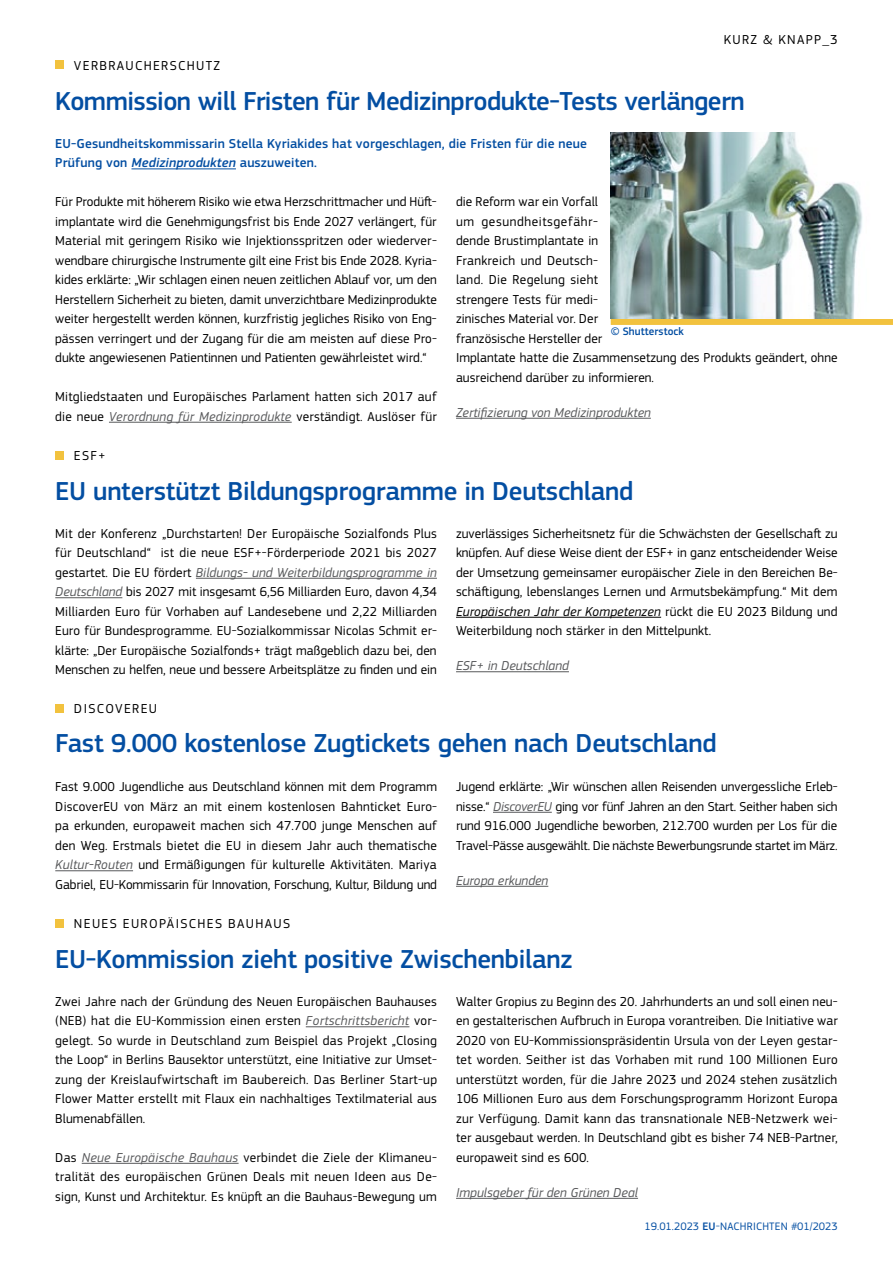
<style>
.page{position:relative;width:893px;height:1263px;background:#fff}
.page>*{position:absolute;margin:0;border:0;box-sizing:border-box;transform-origin:0 0}
.t1{font:500 27px "EC Square Sans Pro";letter-spacing:-.01em;color:#034ea2}
.t2{font:13.5px/19.5px "EC Square Sans Pro";letter-spacing:.01em;color:#000;text-align:justify}
.t3{font:500 13.5px/19.5px "EC Square Sans Pro";letter-spacing:.01em;color:#034ea2}
.t4{font:italic 13.5px "EC Square Sans Pro";letter-spacing:.005em;color:#58595b}
.t5{font:11.25px "EC Square Sans Pro";color:#034ea2}
.t6{font:500 11.25px "EC Square Sans Pro";letter-spacing:.005em;color:#034ea2}
.s1{font-style:italic}
.s2{font-style:italic;color:#58595b}
.s3{font-weight:500}
</style>
<div class="page">
<hr style="left:131px;top:168px;width:105px;height:1px;background:#034ea2">
<hr style="left:109px;top:422px;width:183px;height:1px;background:#58595b">
<hr style="left:456px;top:418px;width:195px;height:1px;background:#58595b">
<div style="left:55px;top:60px;width:9px;height:9px;background:#f2c23e"></div>
<hr style="left:306px;top:1026px;width:103px;height:1px;background:#58595b">
<hr style="left:82px;top:1163px;width:157px;height:1px;background:#58595b">
<hr style="left:456px;top:1198px;width:182px;height:1px;background:#58595b">
<div style="left:55px;top:918px;width:9px;height:9px;background:#f2c23e"></div>
<div style="left:611px;top:319px;width:282px;height:6px;background:#f2c23e"></div>
<img style="left:611px;top:132px;width:252px;height:187px">
<hr style="left:196px;top:578px;width:241px;height:1px;background:#58595b">
<hr style="left:55px;top:597px;width:67px;height:1px;background:#58595b">
<hr style="left:456px;top:617px;width:205px;height:1px;background:#000">
<hr style="left:456px;top:671px;width:113px;height:1px;background:#58595b">
<div style="left:55px;top:450px;width:9px;height:9px;background:#f2c23e"></div>
<hr style="left:55px;top:870px;width:78px;height:1px;background:#58595b">
<hr style="left:493px;top:812px;width:59px;height:1px;background:#58595b">
<hr style="left:456px;top:886px;width:92px;height:1px;background:#58595b">
<div style="left:55px;top:704px;width:9px;height:9px;background:#f2c23e"></div>
<p class="t2" style="left:74px;top:56px;width:19px">Verbraucherschutz</p>
<p class="t2" style="left:724px;top:30px;width:9px">kurz</p>
<p class="t2" style="left:763px;top:30px;width:25px">&amp; knapp</p>
<p class="t2" style="left:822px;top:30px;width:17px">_3</p>
<h1 class="t1" style="left:55px;top:85px;width:691px">Kommission will Fristen für Medizinprodukte-Tests verlängern</h1>
<p class="t3" style="left:55px;top:134px;width:533px">EU-Gesundheitskommissarin Stella Kyriakides hat vorgeschlagen, die Fristen für die neue<br>Prüfung von <span class="s1">Medizinprodukten</span> auszuweiten.</p>
<p class="t2" style="left:55px;top:192px;width:383px">Für Produkte mit höherem Risiko wie etwa Herzschrittmacher und Hüft&shy;implantate wird die Genehmigungsfrist bis Ende 2027 verlängert, für Material mit geringem Risiko wie Injektionsspritzen oder wiederver&shy;wendbare chirurgische Instrumente gilt eine Frist bis Ende 2028. Kyria&shy;kides erklärte: „Wir schlagen einen neuen zeitlichen Ablauf vor, um den Herstellern Sicherheit zu bieten, damit unverzichtbare Medizinprodukte weiter hergestellt werden können, kurzfristig jegliches Risiko von Eng&shy;pässen verringert und der Zugang für die am meisten auf diese Pro&shy;dukte angewiesenen Patientinnen und Patienten gewährleistet wird.“</p>
<p class="t2" style="left:55px;top:387px;width:383px">Mitgliedstaaten und Europäisches Parlament hatten sich 2017 auf die neue <span class="s2">Verordnung für Medizinprodukte</span> verständigt. Auslöser für</p>
<p class="t2" style="left:456px;top:192px;width:383px;text-align:left">die Reform war ein Vorfall<br>um gesundheitsgefähr-<br>dende Brustimplantate in<br>Frankreich und Deutsch-<br>land. Die Regelung sieht<br>strengere Tests für medi-<br>zinisches Material vor. Der<br>französische Hersteller der<br>Implantate hatte die Zusammensetzung des Produkts geändert, ohne ausreichend darüber zu informieren.</p>
<p class="t4" style="left:456px;top:404px;width:196px">Zertifizierung von Medizinprodukten</p>
<p class="t6" style="left:611px;top:325px;width:75px">© Shutterstock</p>
<p class="t2" style="left:74px;top:445px;width:9px">esf</p>
<p class="t2" style="left:98px;top:445px;width:9px">+</p>
<h1 class="t1" style="left:55px;top:475px;width:580px">EU unterstützt Bildungsprogramme in Deutschland</h1>
<p class="t2" style="left:55px;top:524px;width:383px">Mit der Konferenz „Durchstarten! Der Europäische Sozialfonds Plus für Deutschland“ ist die neue ESF+-Förderperiode 2021 bis 2027 gestartet. Die EU fördert <span class="s2">Bildungs- und Weiterbildungsprogramme in Deutschland</span> bis 2027 mit insgesamt 6,56 Milliarden Euro, davon 4,34<br>Milliarden Euro für Vorhaben auf Landesebene und 2,22 Milliarden Euro für Bundesprogramme. EU-Sozialkommissar Nicolas Schmit er&shy;klärte: „Der Europäische Sozialfonds+ trägt maßgeblich dazu bei, den Menschen zu helfen, neue und bessere Arbeitsplätze zu finden und ein</p>
<p class="t2" style="left:456px;top:524px;width:383px">zuverlässiges Sicherheitsnetz für die Schwächsten der Gesellschaft zu knüpfen. Auf diese Weise dient der ESF+ in ganz entscheidender Weise der Umsetzung gemeinsamer europäischer Ziele in den Bereichen Be&shy;schäftigung, lebenslanges Lernen und Armutsbekämpfung.“ Mit dem <span class="s1">Europäischen Jahr der Kompetenzen</span> rückt die EU 2023 Bildung und Weiterbildung noch stärker in den Mittelpunkt.</p>
<p class="t4" style="left:456px;top:658px;width:114px">ESF+ in Deutschland</p>
<p class="t2" style="left:74px;top:699px;width:51px">Discover</p>
<p class="t2" style="left:141px;top:699px;width:18px">EU</p>
<h1 class="t1" style="left:55px;top:728px;width:663px">Fast 9.000 kostenlose Zugtickets gehen nach Deutschland</h1>
<p class="t2" style="left:55px;top:777px;width:383px">Fast 9.000 Jugendliche aus Deutschland können mit dem Programm DiscoverEU von März an mit einem kostenlosen Bahnticket Euro&shy;pa erkunden, europaweit machen sich 47.700 junge Menschen auf den Weg. Erstmals bietet die EU in diesem Jahr auch thematische <span class="s2">Kultur-Routen</span> und Ermäßigungen für kulturelle Aktivitäten. Mariya Gabriel, EU-Kommissarin für Innovation, Forschung, Kultur, Bildung und</p>
<p class="t2" style="left:456px;top:777px;width:383px">Jugend erklärte: „Wir wünschen allen Reisenden unvergessliche Erleb&shy;nisse.“ <span class="s2">DiscoverEU</span> ging vor fünf Jahren an den Start. Seither haben sich rund 916.000 Jugendliche beworben, 212.700 wurden per Los für die Travel-Pässe ausgewählt. Die nächste Bewerbungsrunde startet im März.</p>
<p class="t4" style="left:456px;top:872px;width:94px">Europa erkunden</p>
<p class="t2" style="left:74px;top:913px;width:19px">Neues</p>
<p class="t2" style="left:123px;top:913px;width:62px">Europäisches</p>
<p class="t2" style="left:228px;top:913px;width:19px">Bauhaus</p>
<h1 class="t1" style="left:55px;top:943px;width:519px">EU-Kommission zieht positive Zwischenbilanz</h1>
<p class="t2" style="left:55px;top:992px;width:383px">Zwei Jahre nach der Gründung des Neuen Europäischen Bauhauses (NEB) hat die EU-Kommission einen ersten <span class="s2">Fortschrittsbericht</span> vor&shy;gelegt. So wurde in Deutschland zum Beispiel das Projekt „Closing the Loop“ in Berlins Bausektor unterstützt, eine Initiative zur Umset&shy;zung der Kreislaufwirtschaft im Baubereich. Das Berliner Start-up Flower Matter erstellt mit Flaux ein nachhaltiges Textilmaterial aus Blumenabfällen.</p>
<p class="t2" style="left:55px;top:1148px;width:383px">Das <span class="s2">Neue Europäische Bauhaus</span> verbindet die Ziele der Klimaneu&shy;tralität des europäischen Grünen Deals mit neuen Ideen aus De&shy;sign, Kunst und Architektur. Es knüpft an die Bauhaus-Bewegung um</p>
<p class="t2" style="left:456px;top:992px;width:383px">Walter Gropius zu Beginn des 20. Jahrhunderts an und soll einen neu&shy;en gestalterischen Aufbruch in Europa vorantreiben. Die Initiative war 2020 von EU-Kommissionspräsidentin Ursula von der Leyen gestar&shy;tet worden. Seither ist das Vorhaben mit rund 100 Millionen Euro unterstützt worden, für die Jahre 2023 und 2024 stehen zusätzlich 106 Millionen Euro aus dem Forschungsprogramm Horizont Europa zur Verfügung. Damit kann das transnationale NEB-Netzwerk wei&shy;ter ausgebaut werden. In Deutschland gibt es bisher 74 NEB-Partner, europaweit sind es 600.</p>
<p class="t4" style="left:456px;top:1184px;width:183px">Impulsgeber für den Grünen Deal</p>
<p class="t5" style="left:644px;top:1219px;width:90px">19.01.2023 <span class="s3">EU</span>-Nachrichten</p>
<p class="t5" style="left:791px;top:1219px;width:48px">#01/2023</p>
</div>
